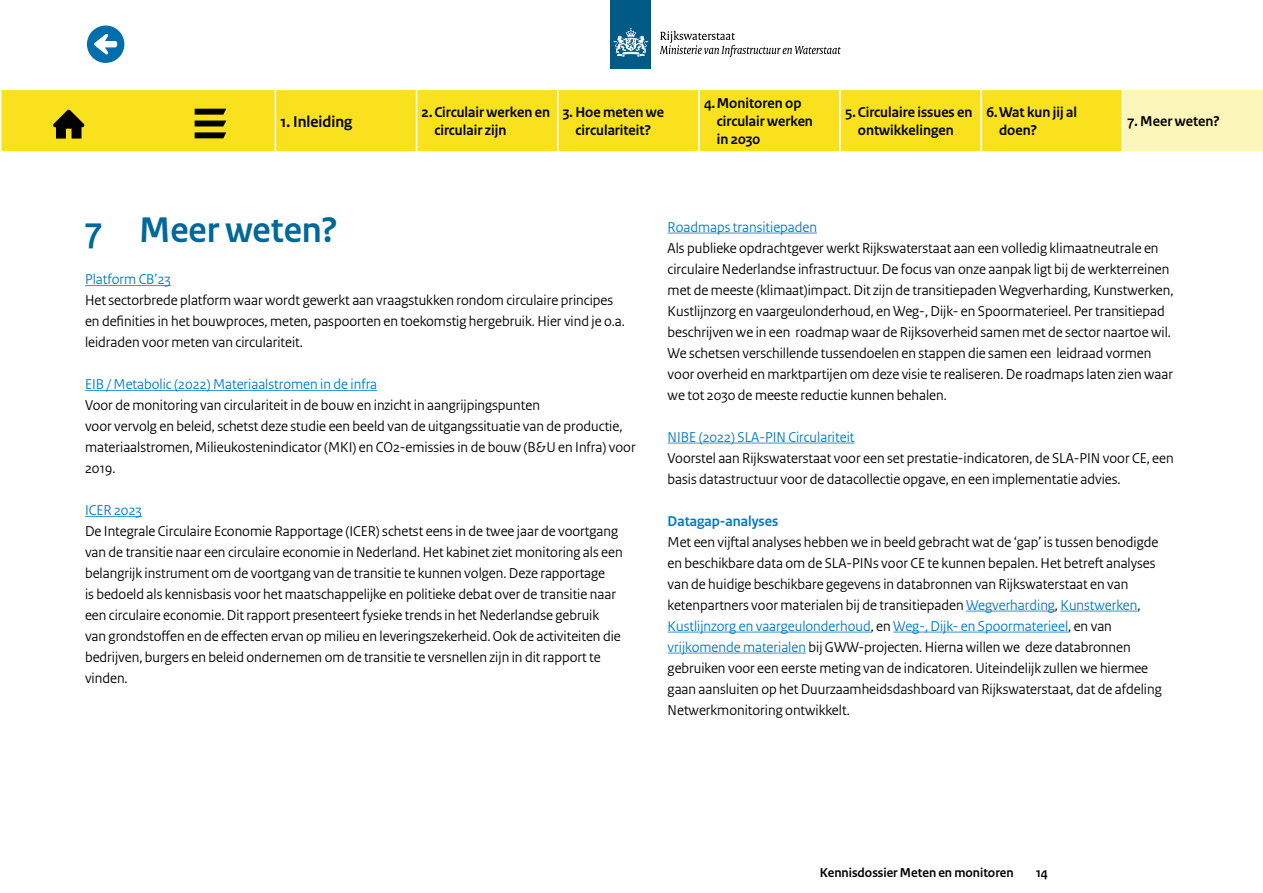
<style>
.page{position:relative;width:1263px;height:893px;background:#fff}
.page>*{position:absolute;margin:0;border:0;box-sizing:border-box;transform-origin:0 0}
.t1{font:700 37.5px "Rijksoverheid Sans Heading";color:#01689b}
.t2{font:700 16.5px "Rijksoverheid Sans Heading";color:#000}
.t3{font:15px/21px "Rijksoverheid Sans Heading";color:#000}
.t4{font:700 15px/18px "Rijksoverheid Sans Heading";color:#000}
.t5{font:15px "Rijksoverheid Sans Heading";color:#007bc7}
.t6{font:700 15px "Rijksoverheid Sans Heading";color:#007bc7}
.t7{font:700 13.5px "Rijksoverheid Sans Heading";color:#000}
.s1{color:#007bc7}
</style>
<div class="page">
<hr style="left:85px;top:285px;width:86px;height:1px;background:#3395d2">
<hr style="left:85px;top:390px;width:292px;height:1px;background:#3395d2">
<hr style="left:85px;top:516px;width:57px;height:1px;background:#3395d2">
<hr style="left:668px;top:233px;width:149px;height:1px;background:#3395d2">
<hr style="left:668px;top:443px;width:186px;height:1px;background:#3395d2">
<hr style="left:966px;top:611px;width:89px;height:1px;background:#3395d2">
<hr style="left:1060px;top:611px;width:77px;height:1px;background:#3395d2">
<hr style="left:668px;top:632px;width:203px;height:1px;background:#3395d2">
<hr style="left:893px;top:632px;width:175px;height:1px;background:#3395d2">
<hr style="left:668px;top:653px;width:138px;height:1px;background:#3395d2">
<div style="left:87px;top:26px;width:37px;height:37px;background:#026daf;border-radius:50%"></div>
<svg style="left:94px;top:34px;width:23px;height:20px"></svg>
<div style="left:611px;top:0;width:40px;height:68px;background:#005a86"></div>
<svg style="left:613px;top:28px;width:35px;height:29px"></svg>
<svg style="left:660px;top:31px;width:181px;height:26px"></svg>
<div style="left:1px;top:89px;width:1262px;height:63px;background:#f9e11e"></div>
<div style="left:0;top:89px;width:1263px;height:64px;border:2px solid #fff"></div>
<svg style="left:53px;top:109px;width:31px;height:30px"></svg>
<svg style="left:195px;top:109px;width:31px;height:6px"></svg>
<svg style="left:195px;top:121px;width:31px;height:5px"></svg>
<svg style="left:195px;top:132px;width:31px;height:6px"></svg>
<div style="left:275px;top:89px;width:142px;height:64px;border:2px solid #fff"></div>
<div style="left:416px;top:89px;width:142px;height:64px;border:2px solid #fff"></div>
<div style="left:557px;top:89px;width:143px;height:64px;border:2px solid #fff"></div>
<div style="left:698px;top:89px;width:143px;height:64px;border:2px solid #fff"></div>
<div style="left:839px;top:89px;width:143px;height:64px;border:2px solid #fff"></div>
<div style="left:980px;top:89px;width:143px;height:64px;border:2px solid #fff"></div>
<div style="left:1122px;top:89px;width:141px;height:64px;background:#fdf6bb"></div>
<p class="t2" style="left:280px;top:112px;width:73px">1. Inleiding</p>
<p class="t4" style="left:434px;top:104px;width:117px;text-indent:-13px">2. Circulair werken en circulair zijn</p>
<p class="t4" style="left:563px;top:104px;width:103px;text-align:center">3. Hoe meten we circulariteit?</p>
<p class="t4" style="left:717px;top:95px;width:98px;text-indent:-13px">4.Monitoren op circulair werken in 2030</p>
<p class="t4" style="left:845px;top:104px;width:129px;text-align:center">5. Circulaire issues en ontwikkelingen</p>
<p class="t4" style="left:999px;top:104px;width:79px;text-indent:-13px">6.Wat kun jij al doen?</p>
<p class="t4" style="left:1127px;top:113px;width:94px">7. Meer weten?</p>
<h1 class="t1" style="left:85px;top:209px;width:254px">7 Meer weten?</h1>
<p class="t5" style="left:85px;top:270px;width:87px">Platform CB’23</p>
<p class="t3" style="left:85px;top:290px;width:541px">Het sectorbrede platform waar wordt gewerkt aan vraagstukken rondom circulaire principes en definities in het bouwproces, meten, paspoorten en toekomstig hergebruik. Hier vind je o.a. leidraden voor meten van circulariteit.</p>
<p class="t5" style="left:85px;top:375px;width:294px">EIB / Metabolic (2022) Materiaalstromen in de infra</p>
<p class="t3" style="left:85px;top:395px;width:552px">Voor de monitoring van circulariteit in de bouw en inzicht in aangrijpingspunten<br>voor vervolg en beleid, schetst deze studie een beeld van de uitgangssituatie van de productie, materiaalstromen, Milieukostenindicator (MKI) en CO2-emissies in de bouw (B&amp;U en Infra) voor 2019.</p>
<p class="t5" style="left:85px;top:501px;width:58px">ICER 2023</p>
<p class="t3" style="left:85px;top:521px;width:539px">De Integrale Circulaire Economie Rapportage (ICER) schetst eens in de twee jaar de voortgang van de transitie naar een circulaire economie in Nederland. Het kabinet ziet monitoring als een belangrijk instrument om de voortgang van de transitie te kunnen volgen. Deze rapportage<br>is bedoeld als kennisbasis voor het maatschappelijke en politieke debat over de transitie naar een circulaire economie. Dit rapport presenteert fysieke trends in het Nederlandse gebruik van grondstoffen en de effecten ervan op milieu en leveringszekerheid. Ook de activiteiten die bedrijven, burgers en beleid ondernemen om de transitie te versnellen zijn in dit rapport te vinden.</p>
<p class="t5" style="left:668px;top:218px;width:151px">Roadmaps transitiepaden</p>
<p class="t3" style="left:668px;top:237px;width:507px">Als publieke opdrachtgever werkt Rijkswaterstaat aan een volledig klimaatneutrale en circulaire Nederlandse infrastructuur. De focus van onze aanpak ligt bij de werkterreinen met de meeste (klimaat)impact. Dit zijn de transitiepaden Wegverharding, Kunstwerken, Kustlijnzorg en vaargeulonderhoud, en Weg-, Dijk- en Spoormaterieel. Per transitiepad beschrijven we in een roadmap waar de Rijksoverheid samen met de sector naartoe wil.<br>We schetsen verschillende tussendoelen en stappen die samen een leidraad vormen voor overheid en marktpartijen om deze visie te realiseren. De roadmaps laten zien waar we tot 2030 de meeste reductie kunnen behalen.</p>
<p class="t5" style="left:668px;top:428px;width:188px">NIBE (2022) SLA-PIN Circulariteit</p>
<p class="t3" style="left:668px;top:447px;width:508px">Voorstel aan Rijkswaterstaat voor een set prestatie-indicatoren, de SLA-PIN voor CE, een basis datastructuur voor de datacollectie opgave, en een implementatie advies.</p>
<p class="t6" style="left:668px;top:512px;width:112px">Datagap-analyses</p>
<p class="t3" style="left:668px;top:531px;width:495px">Met een vijftal analyses hebben we in beeld gebracht wat de ‘gap’ is tussen benodigde en beschikbare data om de SLA-PINs voor CE te kunnen bepalen. Het betreft analyses van de huidige beschikbare gegevens in databronnen van Rijkswaterstaat en van ketenpartners voor materialen bij de transitiepaden <span class="s1">Wegverharding</span>, <span class="s1">Kunstwerken</span>, <span class="s1">Kustlijnzorg en vaargeulonderhoud</span>, en <span class="s1">Weg-, Dijk- en Spoormaterieel</span>, en van <span class="s1">vrijkomende materialen</span> bij GWW-projecten. Hierna willen we deze databronnen gebruiken voor een eerste meting van de indicatoren. Uiteindelijk zullen we hiermee gaan aansluiten op het Duurzaamheidsdashboard van Rijkswaterstaat, dat de afdeling Netwerkmonitoring ontwikkelt.</p>
<p class="t7" style="left:820px;top:865px;width:195px">Kennisdossier Meten en monitoren</p>
<p class="t7" style="left:1036px;top:865px;width:13px">14</p>
</div>
